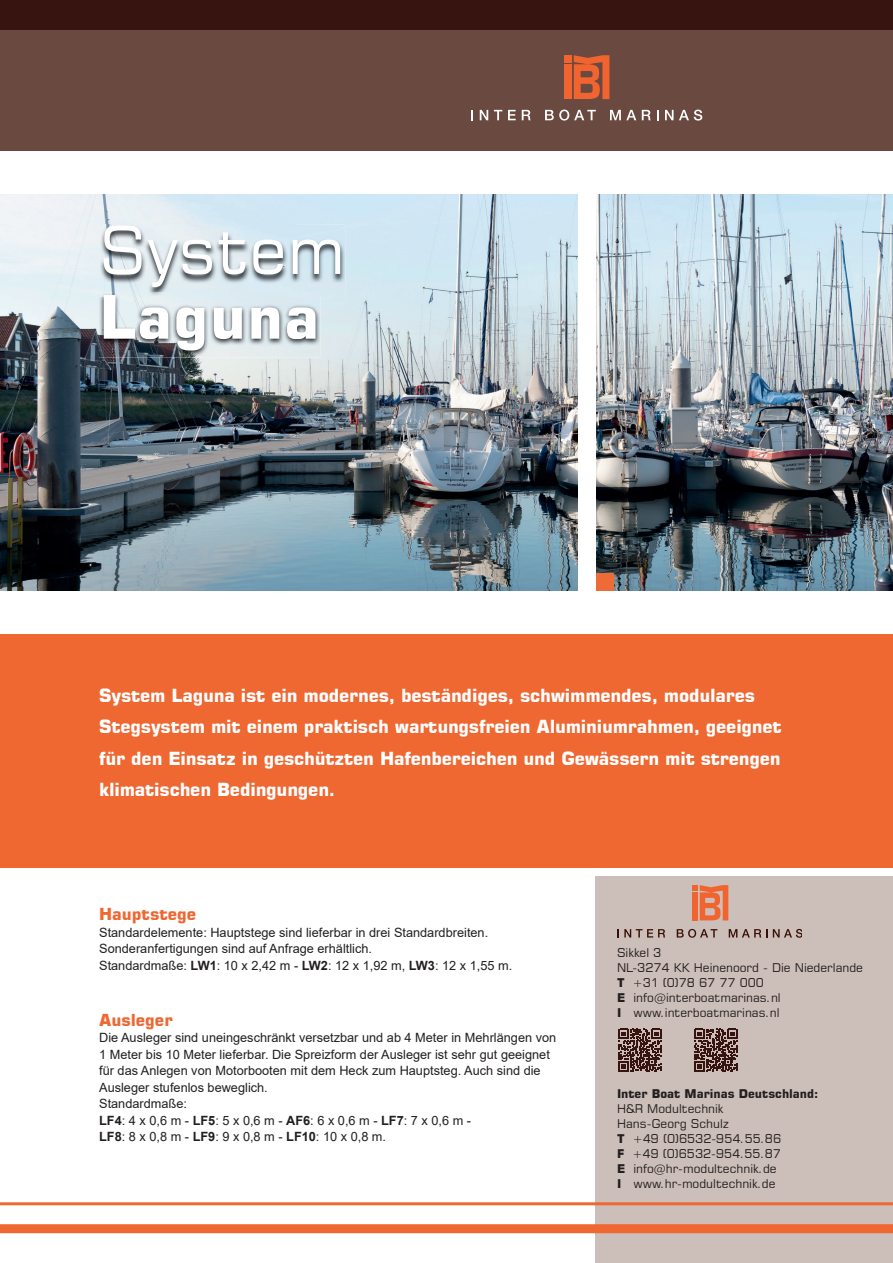
<style>
.page{position:relative;width:893px;height:1263px;background:#fff}
.page>*{position:absolute;margin:0;border:0;box-sizing:border-box;transform-origin:0 0}
.t1{font:66px "Square 721 BT";color:#fff}
.t2{font:700 60px "Square 721 BT";letter-spacing:.02em;color:#fff}
.t3{font:700 18px/31.5px "Square 721 BT";letter-spacing:-.01em;color:#fff}
.t4{font:700 16.5px "Square 721 BT";color:#ef6731}
.t5{font:12.75px/16.5px "Arial";color:#231f20}
.t6{font:12px/15px "Square 721 BT";color:#231f20}
.t7{font:700 12px "Square 721 BT";color:#231f20}
.s1{font-weight:700}
</style>
<div class="page">
<div style="left:0;top:0;width:893px;height:151px;background:#694940"></div>
<div style="left:0;top:0;width:893px;height:30px;background:#37140f"></div>
<img style="left:0;top:194px;width:893px;height:397px">
<svg style="left:471px;top:110px;width:2px;height:10px"></svg>
<svg style="left:480px;top:110px;width:8px;height:10px"></svg>
<svg style="left:494px;top:110px;width:8px;height:10px"></svg>
<svg style="left:508px;top:110px;width:8px;height:10px"></svg>
<svg style="left:522px;top:110px;width:9px;height:10px"></svg>
<svg style="left:545px;top:110px;width:51px;height:11px"></svg>
<svg style="left:610px;top:110px;width:26px;height:10px"></svg>
<svg style="left:642px;top:110px;width:9px;height:10px"></svg>
<svg style="left:665px;top:110px;width:8px;height:10px"></svg>
<svg style="left:679px;top:110px;width:23px;height:11px"></svg>
<svg style="left:574px;top:55px;width:35px;height:44px"></svg>
<div style="left:564px;top:64px;width:7px;height:35px;background:#f2642f"></div>
<div style="left:564px;top:55px;width:7px;height:7px;background:#f2642f"></div>
<div style="left:595px;top:573px;width:18px;height:18px;background:#ec6b36"></div>
<div style="left:0;top:631px;width:893px;height:236px;background:#ef6731"></div>
<div style="left:0;top:591px;width:893px;height:43px;background:#fff"></div>
<div style="left:578px;top:186px;width:17px;height:411px;background:#fff"></div>
<img style="left:99px;top:225px;width:197px;height:68px">
<img style="left:296px;top:225px;width:49px;height:71px">
<img style="left:99px;top:296px;width:221px;height:62px">
<img style="left:99px;top:293px;width:221px;height:3px">
<div style="left:595px;top:876px;width:298px;height:387px;background:#ccbeb8"></div>
<svg style="left:618px;top:929px;width:47px;height:8px"></svg>
<svg style="left:677px;top:929px;width:40px;height:9px"></svg>
<svg style="left:729px;top:929px;width:38px;height:8px"></svg>
<svg style="left:773px;top:929px;width:29px;height:9px"></svg>
<svg style="left:692px;top:885px;width:36px;height:35px"></svg>
<svg style="left:694px;top:1029px;width:43px;height:43px"></svg>
<svg style="left:618px;top:1029px;width:44px;height:43px"></svg>
<hr style="left:0;top:1202px;width:893px;height:3px;background:#ef6731">
<div style="left:0;top:1224px;width:893px;height:9px;background:#ef6731"></div>
<h1 class="t1" style="left:99px;top:209px;width:247px">System</h1>
<h2 class="t2" style="left:99px;top:281px;width:222px">Laguna</h2>
<p class="t3" style="left:99px;top:679px;width:684px">System Laguna ist ein modernes, beständiges, schwimmendes, modulares Stegsystem mit einem praktisch wartungsfreien Aluminiumrahmen, geeignet für den Einsatz in geschützten Hafenbereichen und Gewässern mit strengen klimatischen Bedingungen.</p>
<p class="t4" style="left:99px;top:904px;width:99px">Hauptstege</p>
<p class="t5" style="left:99px;top:924px;width:415px">Standardelemente: Hauptstege sind lieferbar in drei Standardbreiten.<br>Sonderanfertigungen sind auf Anfrage erhältlich.<br>Standardmaße: <span class="s1">LW1</span>: 10 x 2,42 m - <span class="s1">LW2</span>: 12 x 1,92 m, <span class="s1">LW3</span>: 12 x 1,55 m.</p>
<p class="t4" style="left:99px;top:1010px;width:75px">Ausleger</p>
<p class="t5" style="left:99px;top:1029px;width:459px">Die Ausleger sind uneingeschränkt versetzbar und ab 4 Meter in Mehrlängen von 1 Meter bis 10 Meter lieferbar. Die Spreizform der Ausleger ist sehr gut geeignet für das Anlegen von Motorbooten mit dem Heck zum Hauptsteg. Auch sind die Ausleger stufenlos beweglich.<br>Standardmaße:<br><span class="s1">LF4</span>: 4 x 0,6 m - <span class="s1">LF5</span>: 5 x 0,6 m - <span class="s1">AF6</span>: 6 x 0,6 m - <span class="s1">LF7</span>: 7 x 0,6 m -<br><span class="s1">LF8</span>: 8 x 0,8 m - <span class="s1">LF9</span>: 9 x 0,8 m - <span class="s1">LF10</span>: 10 x 0,8 m.</p>
<p class="t6" style="left:617px;top:945px;width:248px">Sikkel 3<br>NL-3274 KK Heinenoord - Die Niederlande<br><span class="s1">T</span> +31 (0)78 67 77 000<br><span class="s1">E</span> info@interboatmarinas.nl<br><span class="s1">I</span> www.interboatmarinas.nl</p>
<p class="t7" style="left:617px;top:1086px;width:203px">Inter Boat Marinas Deutschland:</p>
<p class="t6" style="left:617px;top:1101px;width:166px">H&amp;R Modultechnik<br>Hans-Georg Schulz<br><span class="s1">T</span> +49 (0)6532-954.55.86<br><span class="s1">F</span> +49 (0)6532-954.55.87<br><span class="s1">E</span> info@hr-modultechnik.de<br><span class="s1">I</span> www.hr-modultechnik.de</p>
</div>
